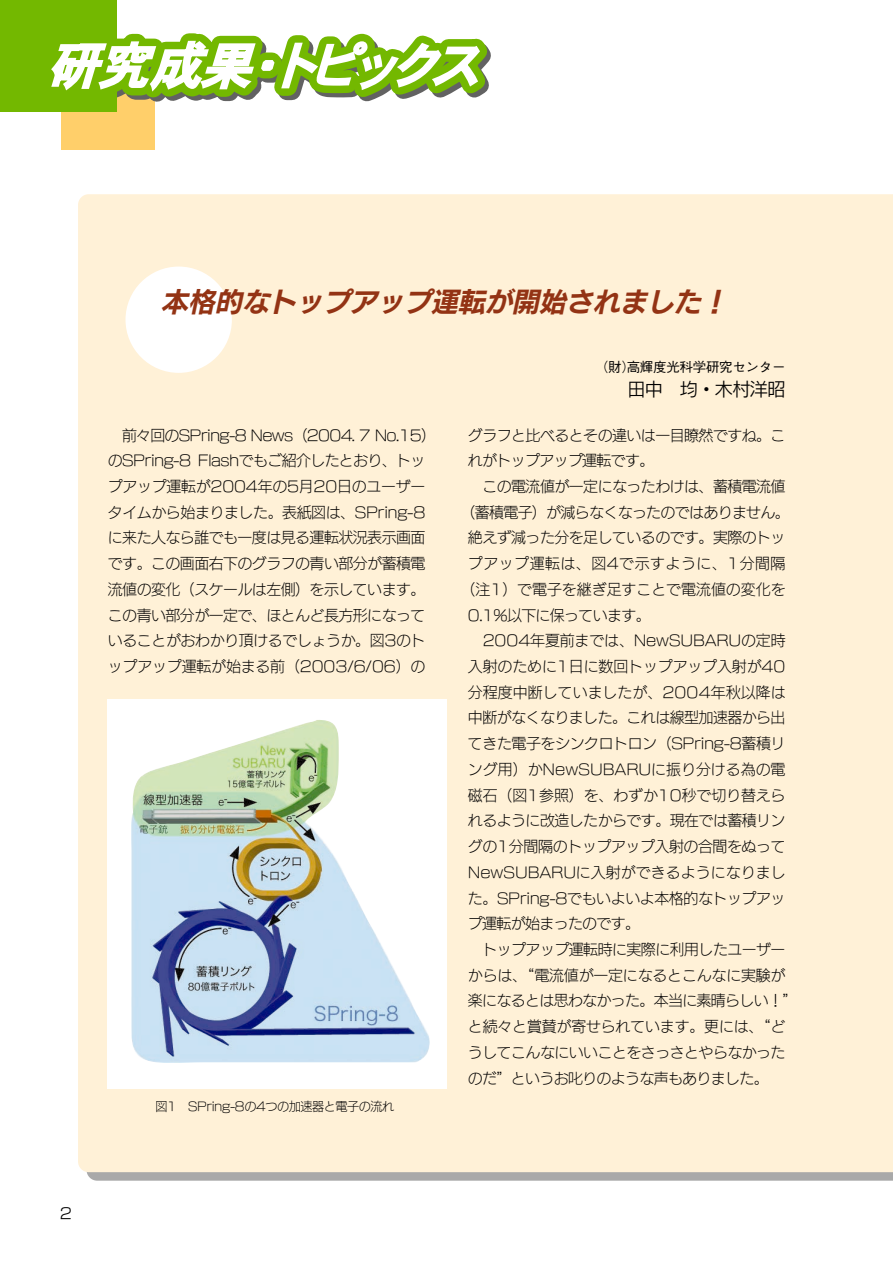
<style>
.page{position:relative;width:893px;height:1263px;background:#fff}
.page>*{position:absolute;margin:0;border:0;box-sizing:border-box;transform-origin:0 0}
.t1{font:italic 27px "New Rodin Pro B";color:#933314}
.t2{font:18.15px "New Rodin Pro M";letter-spacing:-.035em;color:#000}
.t3{font:15px "New Rodin Pro M";color:#000}
.t4{font:14.85px/25.7px "New Rodin Pro L";letter-spacing:-.03em;color:#000}
.t5{font:14.85px "New Rodin Pro L";letter-spacing:.005em;color:#000}
.t6{font:14.85px "New Rodin Pro L";letter-spacing:-.005em;color:#000}
.t7{font:14.85px "New Rodin Pro L";letter-spacing:-.01em;color:#000}
.t8{font:14.85px "New Rodin Pro L";color:#000}
.t9{font:14.85px "New Rodin Pro L";letter-spacing:.035em;color:#000}
.t10{font:500 13.5px "Gothic BBB";letter-spacing:-.02em;color:#000}
.t11{font:12.15px "New Rodin Pro L";letter-spacing:-.03em;color:#000}
</style>
<div class="page">
<div style="left:61px;top:56px;width:94px;height:94px;background:#ffcf6a"></div>
<div style="left:78px;top:194px;width:814px;height:978px;background:#fff1d7"></div>
<div style="left:0;top:0;width:116px;height:111px;background:#73b800"></div>
<svg style="left:28px;top:0;width:463px;height:112px"></svg>
<div style="left:125px;top:267px;width:107px;height:106px;background:#fff;border-radius:50%"></div>
<div style="left:107px;top:699px;width:340px;height:390px;background:#fff"></div>
<img style="left:131px;top:720px;width:298px;height:342px">
<p class="t3" style="left:60px;top:1208px;width:14px">2</p>
<h1 class="t1" style="left:161px;top:292px;width:574px">本格的なトップアップ運転が開始されました！</h1>
<p class="t10" style="left:595px;top:362px;width:192px">（財）高輝度光科学研究センター</p>
<p class="t2" style="left:627px;top:383px;width:159px">田中　均・木村洋昭</p>
<p class="t4" style="left:108px;top:424px;width:330px;text-indent:14px">前々回のSPring-8 News（2004. 7 No.15）のSPring-8 Flashでもご紹介したとおり、トップアップ運転が2004年の5月20日のユーザータイムから始まりました。表紙図は、SPring-8に来た人なら誰でも一度は見る運転状況表示画面です。この画面右下のグラフの青い部分が蓄積電流値の変化（スケールは左側）を示しています。この青い部分が一定で、ほとんど長方形になっていることがおわかり頂けるでしょうか。図3のトップアップ運転が始まる前（2003/6/06）の</p>
<p class="t4" style="left:468px;top:424px;width:319px">グラフと比べるとその違いは一目瞭然ですね。これがトップアップ運転です。</p>
<p class="t4" style="left:482px;top:476px;width:304px">この電流値が一定になったわけは、蓄積電流値</p>
<p class="t4" style="left:460px;top:501px;width:331px">（蓄積電子）が減らなくなったのではありません。</p>
<p class="t4" style="left:468px;top:527px;width:319px">絶えず減った分を足しているのです。実際のトッ</p>
<p class="t9" style="left:468px;top:558px;width:319px">プアップ運転は、図4で示すように、1分間隔</p>
<p class="t8" style="left:460px;top:584px;width:326px">（注1）で電子を継ぎ足すことで電流値の変化を</p>
<p class="t4" style="left:468px;top:604px;width:184px">0.1%以下に保っています。</p>
<p class="t6" style="left:482px;top:635px;width:304px">2004年夏前までは、NewSUBARUの定時</p>
<p class="t6" style="left:468px;top:661px;width:319px">入射のために1日に数回トップアップ入射が40</p>
<p class="t5" style="left:468px;top:687px;width:319px">分程度中断していましたが、2004年秋以降は</p>
<p class="t4" style="left:468px;top:707px;width:319px">中断がなくなりました。これは線型加速器から出</p>
<p class="t4" style="left:468px;top:733px;width:319px">てきた電子をシンクロトロン（SPring-8蓄積リ</p>
<p class="t5" style="left:468px;top:764px;width:319px">ング用）かNewSUBARUに振り分ける為の電</p>
<p class="t6" style="left:468px;top:790px;width:319px">磁石（図1参照）を、わずか10秒で切り替えら</p>
<p class="t4" style="left:468px;top:810px;width:319px">れるように改造したからです。現在では蓄積リン</p>
<p class="t4" style="left:468px;top:836px;width:319px">グの1分間隔のトップアップ入射の合間をぬって</p>
<p class="t5" style="left:468px;top:867px;width:319px">NewSUBARUに入射ができるようになりまし</p>
<p class="t4" style="left:468px;top:887px;width:319px">た。SPring-8でもいよいよ本格的なトップアッ</p>
<p class="t4" style="left:468px;top:913px;width:173px">プ運転が始まったのです。</p>
<p class="t4" style="left:482px;top:939px;width:304px">トップアップ運転時に実際に利用したユーザー</p>
<p class="t7" style="left:468px;top:970px;width:319px">からは、“電流値が一定になるとこんなに実験が</p>
<p class="t4" style="left:468px;top:990px;width:331px">楽になるとは思わなかった。本当に素晴らしい！”</p>
<p class="t7" style="left:468px;top:1021px;width:319px">と続々と賞賛が寄せられています。更には、“ど</p>
<p class="t4" style="left:468px;top:1042px;width:319px">うしてこんなにいいことをさっさとやらなかった</p>
<p class="t4" style="left:468px;top:1067px;width:302px">のだ”というお叱りのような声もありました。</p>
<p class="t11" style="left:155px;top:1102px;width:240px">図1 SPring-8の4つの加速器と電子の流れ</p>
</div>
